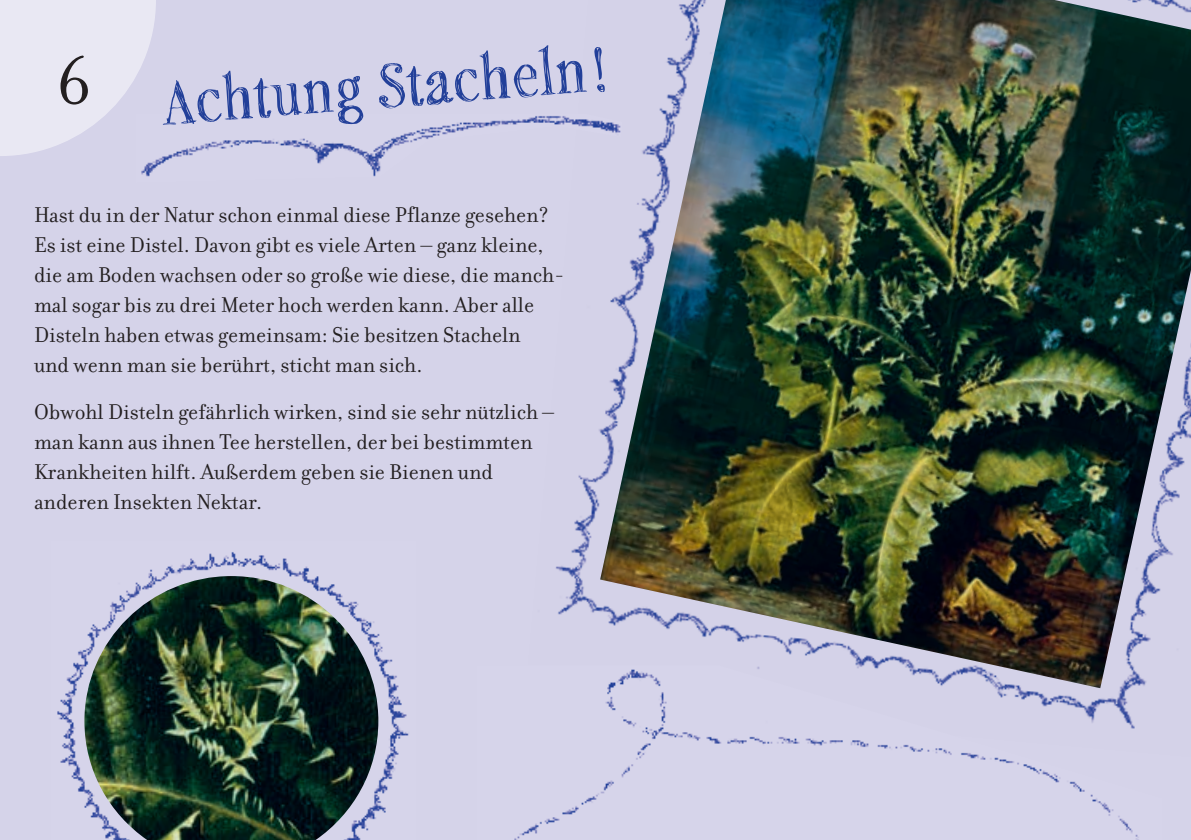
<style>
.page{position:relative;width:1191px;height:840px;background:#fff}
.page>*{position:absolute;margin:0;border:0;box-sizing:border-box;transform-origin:0 0}
.t1{font:72px "Filosofia OT";color:#231f20}
.t2{font:68px "P22 Stanyan";color:#223f99}
.t3{font:23px/30px "Filosofia OT";color:#231f20}
</style>
<div class="page">
<div style="left:0;top:0;width:1191px;height:839px;background:#d5d3e9"></div>
<img style="left:57px;top:552px;width:352px;height:261px">
<img style="left:600px;top:0;width:591px;height:665px">
<img style="left:84px;top:575px;width:294px;height:264px">
<img style="left:514px;top:665px;width:633px;height:174px">
<svg style="left:0;top:0;width:622px;height:156px"></svg>
<img style="left:135px;top:114px;width:487px;height:69px">
<h1 class="t1" style="left:57px;top:40px;width:36px">6</h1>
<h2 class="t2" style="left:161px;top:60px;width:446px;rotate:-4deg">Achtung Stacheln!</h2>
<p class="t3" style="left:34px;top:200px;width:532px">Hast du in der Natur schon einmal diese Pflanze gesehen?<br>Es ist eine Distel. Davon gibt es viele Arten – ganz kleine, die am Boden wachsen oder so große wie diese, die manch&shy;mal sogar bis zu drei Meter hoch werden kann. Aber alle Disteln haben etwas gemeinsam: Sie besitzen Stacheln<br>und wenn man sie berührt, sticht man sich.</p>
<p class="t3" style="left:34px;top:397px;width:522px">Obwohl Disteln gefährlich wirken, sind sie sehr nützlich – man kann aus ihnen Tee herstellen, der bei bestimmten Krankheiten hilft. Außerdem geben sie Bienen und anderen Insekten Nektar.</p>
</div>
